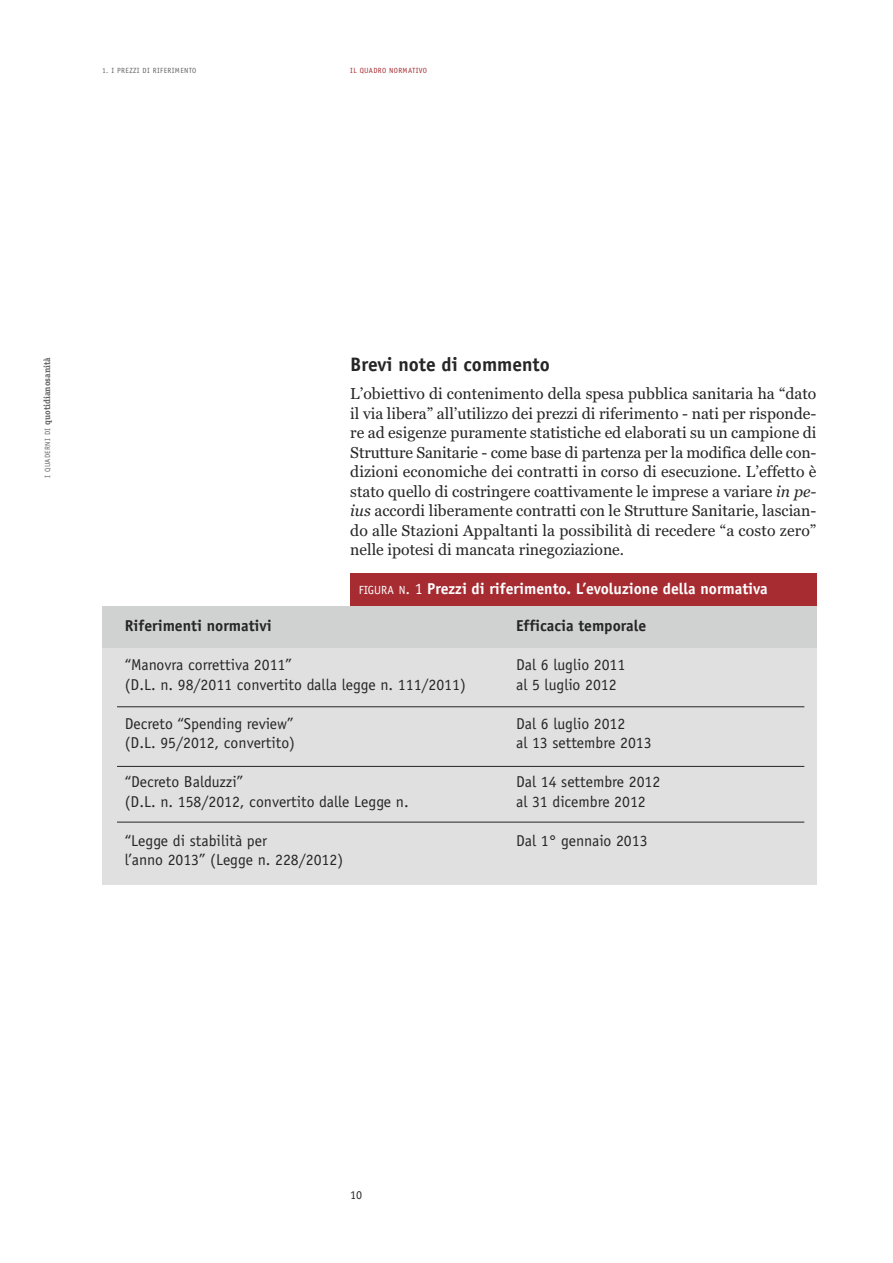
<style>
.page{position:relative;width:893px;height:1263px;background:#fff}
.page>*{position:absolute;margin:0;border:0;box-sizing:border-box;transform-origin:0 0}
.t1{font:700 19.5px "Officina Sans";color:#272627}
.t2{font:15.75px/19.5px "Georgia";color:#272627;text-align:justify}
.t3{font:15.75px "Officina Sans";color:#272627}
.t4{font:700 15.75px "Officina Sans";color:#fff}
.t5{font:700 15.75px "Officina Sans";color:#272627}
.t6{font:12px "Officina Sans";color:#272627}
.t7{font:700 9px "Officina Serif";color:#636467}
.t8{font:7.5px "Officina Sans";letter-spacing:.05em;color:#636467}
.t9{font:7.5px "Officina Sans";letter-spacing:.05em;color:#a62c32}
.s1{font-family:"Officina Sans";font-weight:400;font-size:7.5px}
.s2{font-style:italic}
.s3{font-weight:400;font-size:11.85px}
.s4{font-weight:400}
</style>
<div class="page">
<div style="left:102px;top:606px;width:714px;height:279px;background:#e0e0e1"></div>
<div style="left:102px;top:606px;width:714px;height:42px;background:#d0d1d1"></div>
<div style="left:350px;top:574px;width:466px;height:32px;background:#a62c32"></div>
<hr style="left:117px;top:706px;width:687px;height:1px;background:#272627">
<hr style="left:117px;top:766px;width:687px;height:1px;background:#272627">
<hr style="left:117px;top:822px;width:687px;height:1px;background:#272627">
<p class="t8" style="left:102px;top:68px;width:96px">1. I PREZZI DI RIFERIMENTO</p>
<p class="t9" style="left:350px;top:68px;width:78px">IL QUADRO NORMATIVO</p>
<p class="t7" style="left:44px;top:478px;width:122px;rotate:-90deg"><span class="s1">I QUADERNI DI</span> quotidianosanità</p>
<p class="t1" style="left:350px;top:357px;width:201px">Brevi note di commento</p>
<p class="t2" style="left:350px;top:384px;width:468px">L’obiettivo di contenimento della spesa pubblica sanitaria ha “dato il via libera” all’utilizzo dei prezzi di riferimento - nati per risponde&shy;re ad esigenze puramente statistiche ed elaborati su un campione di Strutture Sanitarie - come base di partenza per la modifica delle con&shy;dizioni economiche dei contratti in corso di esecuzione. L’effetto è stato quello di costringere coattivamente le imprese a variare <span class="s2">in pe&shy;ius</span> accordi liberamente contratti con le Strutture Sanitarie, lascian&shy;do alle Stazioni Appaltanti la possibilità di recedere “a costo zero” nelle ipotesi di mancata rinegoziazione.</p>
<p class="t4" style="left:359px;top:583px;width:410px"><span class="s3">FIGURA N</span><span class="s4">. 1</span> Prezzi di riferimento. L’evoluzione della normativa</p>
<p class="t5" style="left:125px;top:620px;width:148px">Riferimenti normativi</p>
<p class="t5" style="left:516px;top:620px;width:132px">Efficacia temporale</p>
<p class="t3" style="left:125px;top:659px;width:169px">“Manovra correttiva 2011”</p>
<p class="t3" style="left:516px;top:659px;width:111px">Dal 6 luglio 2011</p>
<p class="t3" style="left:125px;top:678px;width:343px">(D.L. n. 98/2011 convertito dalla legge n. 111/2011)</p>
<p class="t3" style="left:516px;top:678px;width:102px">al 5 luglio 2012</p>
<p class="t3" style="left:125px;top:717px;width:170px">Decreto “Spending review”</p>
<p class="t3" style="left:516px;top:717px;width:111px">Dal 6 luglio 2012</p>
<p class="t3" style="left:125px;top:737px;width:172px">(D.L. 95/2012, convertito)</p>
<p class="t3" style="left:516px;top:737px;width:137px">al 13 settembre 2013</p>
<p class="t3" style="left:125px;top:776px;width:120px">“Decreto Balduzzi”</p>
<p class="t3" style="left:516px;top:776px;width:146px">Dal 14 settembre 2012</p>
<p class="t3" style="left:125px;top:795px;width:285px">(D.L. n. 158/2012, convertito dalle Legge n.</p>
<p class="t3" style="left:516px;top:795px;width:131px">al 31 dicembre 2012</p>
<p class="t3" style="left:125px;top:834px;width:144px">“Legge di stabilità per</p>
<p class="t3" style="left:516px;top:834px;width:133px">Dal 1° gennaio 2013</p>
<p class="t3" style="left:125px;top:854px;width:220px">l’anno 2013” (Legge n. 228/2012)</p>
<p class="t6" style="left:350px;top:1191px;width:13px">10</p>
</div>
